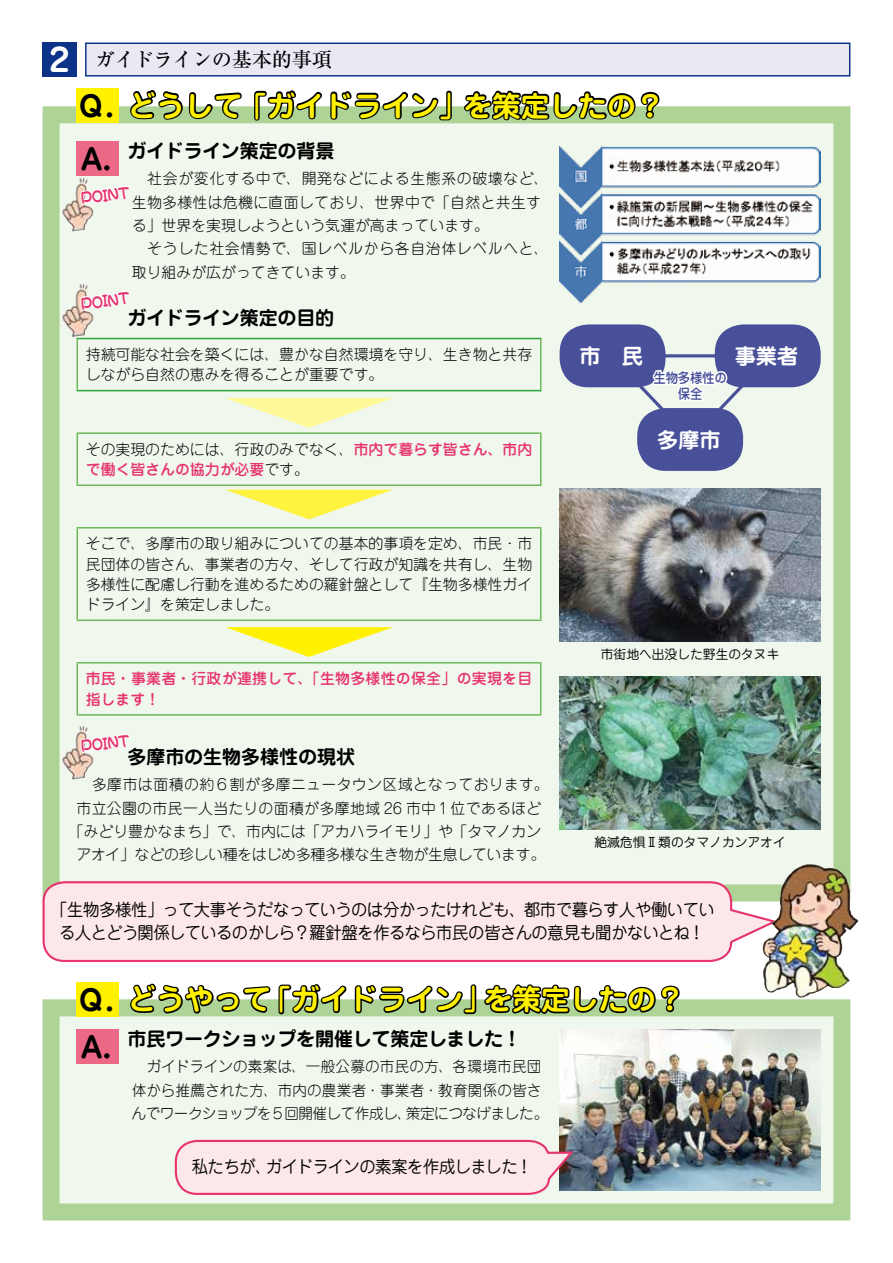
<style>
.page{position:relative;width:893px;height:1263px;background:#fff}
.page>*{position:absolute;margin:0;border:0;box-sizing:border-box;transform-origin:0 0}
.t1{font:700 28.65px/53.2px "Jun 501 Pro";color:#fff100}
.t2{font:700 21.3px "Jun 501 Pro";letter-spacing:-.01em;color:#fff}
.t3{font:500 20.25px "Ryumin Pro";letter-spacing:-.015em;color:#000}
.t4{font:700 19.2px "Jun 501 Pro";letter-spacing:-.01em;color:#000}
.t5{font:18px "DF Maru Moji Std W9";color:#e7336e;scale:.82 1}
.t6{font:16.95px/23.4px "Jun 201 Pro";letter-spacing:-.035em;color:#000;text-align:center;scale:.96 1}
.t7{font:300 14.85px/23.4px "Jun 101 Pro";color:#000}
.t8{font:300 14.85px/23.4px "Jun 101 Pro";letter-spacing:.02em;color:#000}
.t9{font:500 14.85px/20.2px "Jun 34 Pro";letter-spacing:.02em;color:#e7336e}
.t10{font:500 14.85px "Jun 34 Pro";color:#e7336e}
.t11{font:500 13.8px/15.9px "Jun 34 Pro";letter-spacing:-.02em;color:#485099;text-align:center;scale:.9 1}
.t12{font:12.75px "Jun 201 Pro";color:#000}
.s1{font-family:"Jun 501 Pro";font-weight:700;font-size:31.95px;color:#fff}
.s2{color:#000}
.s3{font-family:"Jun 34 Pro";font-weight:500;color:#e7336e}
.s4{font-family:"Jun 101 Pro";font-weight:300;color:#000}
.s5{font-size:28.65px}
</style>
<div class="page">
<div style="left:43px;top:106px;width:807px;height:795px;background:#f0f7ec;border:17px solid #add397"></div>
<div style="left:43px;top:999px;width:807px;height:221px;background:#f0f7ec;border:17px solid #add397"></div>
<img style="left:62px;top:178px;width:18px;height:53px">
<img style="left:62px;top:284px;width:18px;height:53px">
<img style="left:62px;top:726px;width:18px;height:53px">
<svg style="left:80px;top:726px;width:50px;height:53px"></svg>
<img style="left:681px;top:1029px;width:140px;height:161px">
<img style="left:778px;top:146px;width:43px;height:137px">
<div style="left:77px;top:89px;width:42px;height:34px;background:#fff100"></div>
<div style="left:77px;top:141px;width:42px;height:34px;background:#eb6887"></div>
<div style="left:77px;top:982px;width:42px;height:34px;background:#fff100"></div>
<hr style="left:77px;top:338px;width:464px;height:1px;background:#2aa738">
<hr style="left:77px;top:390px;width:464px;height:1px;background:#2aa738">
<hr style="left:77px;top:339px;width:1px;height:51px;background:#6eb759">
<hr style="left:77px;top:432px;width:464px;height:2px;background:#6eb759">
<hr style="left:77px;top:434px;width:1px;height:50px;background:#6eb759">
<hr style="left:540px;top:434px;width:1px;height:50px;background:#6eb759">
<hr style="left:77px;top:484px;width:464px;height:2px;background:#6eb759">
<hr style="left:77px;top:527px;width:464px;height:1px;background:#6eb759">
<hr style="left:77px;top:528px;width:1px;height:91px;background:#6eb759">
<hr style="left:540px;top:528px;width:1px;height:91px;background:#6eb759">
<hr style="left:77px;top:619px;width:464px;height:2px;background:#6eb759">
<hr style="left:77px;top:662px;width:464px;height:1px;background:#6eb759">
<hr style="left:77px;top:663px;width:1px;height:51px;background:#6eb759">
<hr style="left:540px;top:663px;width:1px;height:51px;background:#6eb759">
<hr style="left:77px;top:714px;width:464px;height:2px;background:#6eb759">
<svg style="left:80px;top:88px;width:373px;height:340px"></svg>
<svg style="left:226px;top:490px;width:166px;height:29px"></svg>
<svg style="left:225px;top:627px;width:168px;height:30px"></svg>
<div style="left:715px;top:324px;width:106px;height:63px;background:#485099;border-radius:29px"></div>
<div style="left:637px;top:408px;width:106px;height:63px;background:#485099;border-radius:29px"></div>
<div style="left:77px;top:1029px;width:42px;height:34px;background:#eb6887"></div>
<img style="left:560px;top:488px;width:261px;height:153px">
<img style="left:560px;top:676px;width:261px;height:153px">
<svg style="left:42px;top:880px;width:721px;height:82px"></svg>
<svg style="left:129px;top:983px;width:552px;height:238px"></svg>
<img style="left:763px;top:864px;width:89px;height:134px">
<div style="left:43px;top:43px;width:34px;height:34px;background:#0c3388"></div>
<div style="left:86px;top:43px;width:764px;height:33px;background:#e9e8f3"></div>
<div style="left:85px;top:43px;width:765px;height:34px;border:1px solid #0c3388"></div>
<svg style="left:462px;top:90px;width:316px;height:354px"></svg>
<h3 class="t3" style="left:50px;top:44px;width:284px"><span class="s1">2</span> ガイドラインの基本的事項</h3>
<h1 class="t1" style="left:77px;top:76px;width:589px"><span class="s2">Ｑ．</span>どうして「ガイドライン」を策定したの？<br><span class="s2">A．</span></h1>
<p class="t4" style="left:77px;top:136px;width:260px">　　 ガイドライン策定の背景</p>
<p class="t8" style="left:132px;top:165px;width:418px">　社会が変化する中で、開発などによる生態系の破壊など、生物多様性は危機に直面しており、世界中で「自然と共生する」世界を実現しようという気運が高まっています。<br>　そうした社会情勢で、国レベルから各自治体レベルへと、取り組みが広がってきています。</p>
<p class="t4" style="left:77px;top:303px;width:259px">　　 ガイドライン策定の目的</p>
<p class="t5" style="left:80px;top:188px;width:61px;rotate:-7deg">POINT</p>
<p class="t5" style="left:80px;top:294px;width:61px;rotate:-7deg">POINT</p>
<p class="t7" style="left:86px;top:343px;width:448px;line-height:20.2px">持続可能な社会を築くには、豊かな自然環境を守り、生き物と共存しながら自然の恵みを得ることが重要です。</p>
<p class="t7" style="left:86px;top:436px;width:448px">その実現のためには、行政のみでなく、<span class="s3">市内で暮らす皆さん、市内</span></p>
<p class="t10" style="left:86px;top:457px;width:225px">で働く皆さんの協力が必要<span class="s4">です。</span></p>
<p class="t7" style="left:86px;top:532px;width:448px;line-height:20.2px;text-align:justify">そこで、多摩市の取り組みについての基本的事項を定め、市民・市民団体の皆さん、事業者の方々、そして行政が知識を共有し、生物多様性に配慮し行動を進めるための羅針盤として『生物多様性ガイドライン』を策定しました。</p>
<p class="t9" style="left:86px;top:667px;width:448px">市民・事業者・行政が連携して、「生物多様性の保全」の実現を目指します！</p>
<p class="t5" style="left:80px;top:736px;width:61px;rotate:-7deg">POINT</p>
<p class="t4" style="left:127px;top:741px;width:229px">多摩市の生物多様性の現状</p>
<p class="t7" style="left:69px;top:771px;width:481px;text-align:center">　多摩市は面積の約６割が多摩ニュータウン区域となっております。市立公園の市民一人当たりの面積が多摩地域 26 市中１位であるほど「みどり豊かなまち」で、市内には「アカハライモリ」や「タマノカンアオイ」などの珍しい種をはじめ多種多様な生き物が生息しています。</p>
<h2 class="t2" style="left:579px;top:339px;width:65px">市　民</h2>
<h2 class="t2" style="left:735px;top:339px;width:65px">事業者</h2>
<p class="t11" style="left:653px;top:368px;width:83px">生物多様性の保全</p>
<h2 class="t2" style="left:657px;top:423px;width:65px">多摩市</h2>
<p class="t12" style="left:601px;top:644px;width:180px">市街地へ出没した野生のタヌキ</p>
<p class="t12" style="left:594px;top:832px;width:193px">絶滅危惧Ⅱ類のタマノカンアオイ</p>
<p class="t6" style="left:51px;top:895px;width:693px">「生物多様性」って大事そうだなっていうのは分かったけれども、都市で暮らす人や働いている人とどう関係しているのかしら？羅針盤を作るなら市民の皆さんの意見も聞かないとね！</p>
<h1 class="t1" style="left:77px;top:970px;width:610px"><span class="s2">Ｑ．</span>どうやって「ガイドライン」を策定したの？</h1>
<p class="t4" style="left:81px;top:1024px;width:442px"><span class="s5">A．</span>市民ワークショップを開催して策定しました！</p>
<p class="t7" style="left:132px;top:1053px;width:418px">　ガイドラインの素案は、一般公募の市民の方、各環境市民団体から推薦された方、市内の農業者・事業者・教育関係の皆さんでワークショップを５回開催して作成し、策定につなげました。</p>
<p class="t7" style="left:77px;top:1026px;width:46px">　　　</p>
<p class="t6" style="left:192px;top:1153px;width:356px">私たちが、ガイドラインの素案を作成しました！</p>
</div>
